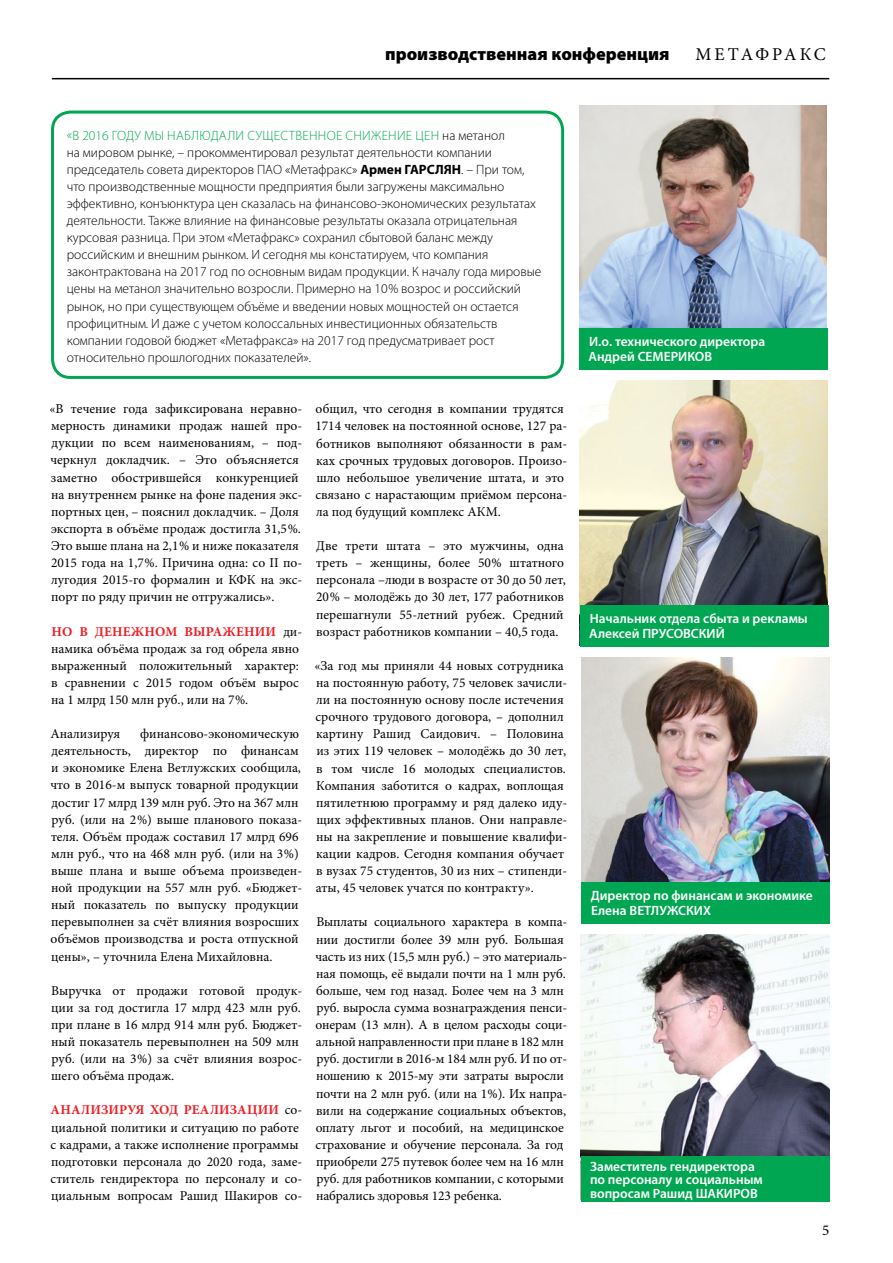
<style>
.page{position:relative;width:893px;height:1263px;background:#fff}
.page>*{position:absolute;margin:0;border:0;box-sizing:border-box;transform-origin:0 0}
.t1{font:900 18px "Myriad Pro";color:#000}
.t2{font:18px "Minion Pro";letter-spacing:.145em;color:#000}
.t3{font:15px "Minion Pro";color:#000}
.t4{font:13.5px/17.1px "Minion Pro";color:#000}
.t5{font:300 13.5px/17.1px "Myriad Pro";color:#000}
.t6{font:600 13.5px/15px "Myriad Pro";color:#fff}
.t7{font:700 13.5px "Minion Pro";color:#ed1d24}
.t8{font:300 13.5px "Myriad Pro";letter-spacing:.02em;color:#00a651}
.s1{color:#00a651}
.s2{font-weight:700}
.s3{font-weight:700;color:#ed1d24}
</style>
<div class="page">
<hr style="left:52px;top:78px;width:777px;height:1px;background:#000">
<img style="left:580px;top:935px;width:249px;height:265px">
<div style="left:581px;top:1156px;width:248px;height:46px;background:#00a651"></div>
<img style="left:580px;top:381px;width:248px;height:265px">
<div style="left:581px;top:605px;width:248px;height:42px;background:#00a651"></div>
<img style="left:580px;top:105px;width:247px;height:223px">
<div style="left:580px;top:328px;width:248px;height:42px;background:#00a651"></div>
<div style="left:51px;top:111px;width:513px;height:268px;border:3px solid #00a651;border-radius:18px"></div>
<img style="left:581px;top:658px;width:248px;height:265px">
<div style="left:582px;top:882px;width:248px;height:42px;background:#00a651"></div>
<h1 class="t1" style="left:385px;top:42px;width:286px">производственная конференция</h1>
<h1 class="t2" style="left:695px;top:42px;width:132px">МЕТАФРАКС</h1>
<p class="t8" style="left:67px;top:127px;width:305px">«В 2016 году мы наблюдали существенное сниже</p>
<p class="t5" style="left:67px;top:126px;width:440px;text-indent:321px"><span class="s1">ние цен</span> на метанол на мировом рынке, – прокомментировал результат деятельности компании председатель совета директоров ПАО</p>
<p class="t5" style="left:67px;top:161px;width:476px;text-indent:218px">«Метафракс» <span class="s2">Армен ГАРСЛЯН</span>. – П ри том, что производственные мощности предприятия были загружены максимально эффективно, конъюнктура цен сказалась на финансово-экономических результатах деятельности. Также влияние на финансовые результаты оказала отрицательная курсовая разница. П ри этом «Метафракс» сохранил сбытовой баланс между российским и внешним рынком. И сегодня мы констатируем, что компания законтрактована на 2017 год по основным видам продукции. К началу года мировые цены на метанол значительно возросли. П римерно на 10% возрос и российский рынок, но при существующем объёме и введении новых мощностей он остается профицитным. И даже с учетом колоссальных инвестиционных обязательств компании годовой бюджет «Метафракса» на 2017 год предусматривает рост относительно прошлогодних показателей».</p>
<p class="t4" style="left:50px;top:400px;width:254px">«В течение года зафиксирована неравно&shy;мерность динамики продаж нашей про&shy;дукции по всем наименованиям, – под&shy;черкнул докладчик. – Это объясняется заметно обострившейся конкуренцией на внутреннем рынке на фоне падения экс&shy;портных цен, – пояснил докладчик. – Доля экспорта в объёме продаж достигла 31,5%.<br>Это выше плана на 2,1% и ниже показателя 2015 года на 1,7%. Причина одна: со II по&shy;лугодия 2015‑го формалин и КФК на экс&shy;порт по ряду причин не отгружались».</p>
<p class="t7" style="left:51px;top:622px;width:11px">НО</p>
<p class="t7" style="left:79px;top:622px;width:26px">В ДЕНЕ</p>
<p class="t7" style="left:131px;top:622px;width:64px">ЖНОМ ВЫРА</p>
<p class="t7" style="left:223px;top:622px;width:25px">ЖЕНИИ</p>
<p class="t4" style="left:51px;top:623px;width:253px;text-indent:232px">ди&shy;намика объёма продаж за год обрела явно выраженный положительный характер: в сравнении с 2015 годом объём вырос на 1 млрд 150 млн руб., или на 7%.</p>
<p class="t4" style="left:50px;top:725px;width:71px">Анализируя</p>
<p class="t4" style="left:50px;top:725px;width:253px;text-indent:90px">финансово-экономическую деятельность, директор по финансам и экономике Елена Ветлужских сообщила, что в 2016‑м выпуск товарной продукции достиг 17 млрд 139 млн руб. Это на 367 млн руб. (или на 2%) выше планового показа&shy;теля. Объём продаж составил 17 млрд 696 млн руб., что на 468 млн руб. (или на 3%) выше плана и выше объема произведен&shy;ной продукции на 557 млн руб. «Бюджет&shy;ный показатель по выпуску продукции перевыполнен за счёт влияния возросших объёмов производства и роста отпускной цены», – уточнила Елена Михайловна.</p>
<p class="t4" style="left:51px;top:982px;width:253px">Выручка от продажи готовой продук&shy;ции за год достигла 17 млрд 423 млн руб. при плане в 16 млрд 914 млн руб. Бюджет&shy;ный показатель перевыполнен на 509 млн руб. (или на 3%) за счёт влияния возрос&shy;шего объёма продаж.</p>
<p class="t7" style="left:50px;top:1101px;width:11px">АНАЛИЗИРУЯ</p>
<p class="t7" style="left:150px;top:1101px;width:11px">ХОД</p>
<p class="t7" style="left:184px;top:1101px;width:10px">РЕАЛИЗА</p>
<p class="t4" style="left:50px;top:1102px;width:253px;text-indent:197px"><span class="s3">ЦИИ</span> со&shy;циальной политики и ситуацию по работе с кадрами, а также исполнение программы подготовки персонала до 2020 года, заме&shy;ститель гендиректора по персоналу и со&shy;циальным вопросам Рашид Шакиров со-</p>
<p class="t4" style="left:315px;top:400px;width:253px">общил, что сегодня в компании трудятся 1714 человек на постоянной основе, 127 ра&shy;ботников выполняют обязанности в рам&shy;ках срочных трудовых договоров. Произо&shy;шло небольшое увеличение штата, и это связано с нарастающим приёмом персона&shy;ла под будущий комплекс АКМ.</p>
<p class="t4" style="left:316px;top:537px;width:251px">Две трети штата – это мужчины, одна треть – женщины, более 50% штатного персонала –люди в возрасте от 30 до 50 лет, 20% – молодёжь до 30 лет, 177 работников перешагнули 55‑летний рубеж. Средний возраст работников компании – 40,5 года.</p>
<p class="t4" style="left:315px;top:657px;width:254px">«За год мы приняли 44 новых сотрудника на постоянную работу, 75 человек зачисли&shy;ли на постоянную основу после истечения срочного трудового договора, – дополнил картину Рашид Саидович. – Половина из этих 119 человек – молодёжь до 30 лет, в том числе 16 молодых специалистов.<br>Компания заботится о кадрах, воплощая пятилетнюю программу и ряд далеко иду&shy;щих эффективных планов. Они направле&shy;ны на закрепление и повышение квалифи&shy;кации кадров. Сегодня компания обучает в вузах 75 студентов, 30 из них – стипенди&shy;аты, 45 человек учатся по контракту».</p>
<p class="t4" style="left:315px;top:914px;width:253px">Выплаты социального характера в компа&shy;нии достигли более 39 млн руб. Большая часть из них (15,5 млн руб.) – это материаль&shy;ная помощь, её выдали почти на 1 млн руб. больше, чем год назад. Более чем на 3 млн руб. выросла сумма вознаграждения пенси&shy;онерам (13 млн). А в целом расходы соци&shy;альной направленности при плане в 182 млн руб. достигли в 2016‑м 184 млн руб. И по от&shy;ношению к 2015‑му эти затраты выросли почти на 2 млн руб. (или на 1%). Их напра&shy;вили на содержание социальных объектов, оплату льгот и пособий, на медицинское страхование и обучение персонала. За год приобрели 275 путевок более чем на 16 млн руб. для работников компании, с которыми набрались здоровья 123 ребенка.</p>
<p class="t6" style="left:588px;top:334px;width:178px">И.о. технического директора<br>Андрей СЕМЕРИКОВ</p>
<p class="t6" style="left:589px;top:611px;width:220px">Начальник отдела сбыта и рекламы<br>Алексей ПРУСОВСКИЙ</p>
<p class="t6" style="left:591px;top:888px;width:224px">Директор по финансам и экономике<br>Елена ВЕТЛУЖСКИХ</p>
<p class="t6" style="left:590px;top:1159px;width:174px;line-height:13.5px">Заместитель гендиректора по персоналу и социальным вопросам Рашид ШАКИРОВ</p>
<p class="t3" style="left:822px;top:1220px;width:9px">5</p>
</div>
